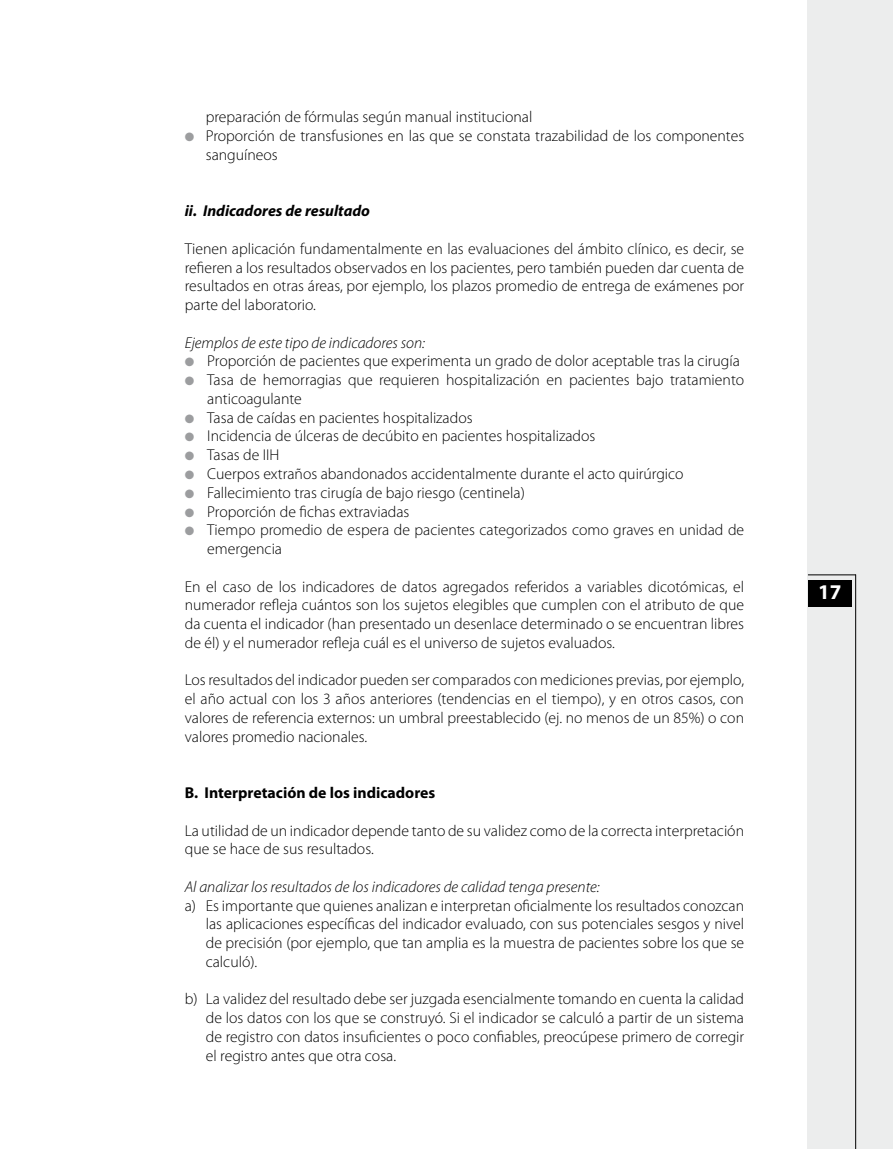
<style>
.page{position:relative;width:893px;height:1149px;background:#fff}
.page>*{position:absolute;margin:0;border:0;box-sizing:border-box;transform-origin:0 0}
.t1{font:700 21px "Myriad Pro";color:#fff}
.t2{font:300 15.75px/18.8px "Myriad Pro";color:#000;text-align:justify}
.t3{font:italic 300 15.75px "Myriad Pro";color:#000}
.t4{font:700 15.75px "Myriad Pro";color:#000}
.t5{font:italic 700 15.75px "Myriad Pro";color:#000}
.s1{color:#9c9d9f}
</style>
<div class="page">
<div style="left:808px;top:0;width:85px;height:1148px;background:#eceded"></div>
<div style="left:808px;top:579px;width:43px;height:27px;background:#000"></div>
<hr style="left:808px;top:574px;width:48px;height:1px;background:#000">
<hr style="left:855px;top:574px;width:1px;height:574px;background:#000">
<p class="t2" style="left:206px;top:108px;width:328px">preparación de fórmulas según manual institucional</p>
<p class="t2" style="left:206px;top:126px;width:540px;text-indent:-21px"><span class="s1">●</span> Proporción de transfusiones en las que se constata trazabilidad de los componentes sanguíneos</p>
<p class="t5" style="left:185px;top:201px;width:187px">ii. Indicadores de resultado</p>
<p class="t2" style="left:185px;top:239px;width:561px">Tienen aplicación fundamentalmente en las evaluaciones del ámbito clínico, es decir, se refieren a los resultados observados en los pacientes, pero también pueden dar cuenta de resultados en otras áreas, por ejemplo, los plazos promedio de entrega de exámenes por parte del laboratorio.</p>
<p class="t3" style="left:185px;top:333px;width:242px">Ejemplos de este tipo de indicadores son:</p>
<p class="t2" style="left:185px;top:351px;width:556px"><span class="s1">●</span> Proporción de pacientes que experimenta un grado de dolor aceptable tras la cirugía</p>
<p class="t2" style="left:207px;top:370px;width:538px;text-indent:-23px"><span class="s1">●</span> Tasa de hemorragias que requieren hospitalización en pacientes bajo tratamiento anticoagulante</p>
<p class="t2" style="left:185px;top:408px;width:289px"><span class="s1">●</span> Tasa de caídas en pacientes hospitalizados</p>
<p class="t2" style="left:185px;top:426px;width:412px"><span class="s1">●</span> Incidencia de úlceras de decúbito en pacientes hospitalizados</p>
<p class="t2" style="left:185px;top:445px;width:96px"><span class="s1">●</span> Tasas de IIH</p>
<p class="t2" style="left:185px;top:464px;width:500px"><span class="s1">●</span> Cuerpos extraños abandonados accidentalmente durante el acto quirúrgico</p>
<p class="t2" style="left:185px;top:483px;width:342px"><span class="s1">●</span> Fallecimiento tras cirugía de bajo riesgo (centinela)</p>
<p class="t2" style="left:185px;top:501px;width:226px"><span class="s1">●</span> Proporción de fichas extraviadas</p>
<p class="t2" style="left:207px;top:520px;width:538px;text-indent:-23px"><span class="s1">●</span> Tiempo promedio de espera de pacientes categorizados como graves en unidad de emergencia</p>
<p class="t2" style="left:185px;top:576px;width:561px">En el caso de los indicadores de datos agregados referidos a variables dicotómicas, el numerador refleja cuántos son los sujetos elegibles que cumplen con el atributo de que da cuenta el indicador (han presentado un desenlace determinado o se encuentran libres de él) y el numerador refleja cuál es el universo de sujetos evaluados.</p>
<p class="t2" style="left:185px;top:670px;width:561px">Los resultados del indicador pueden ser comparados con mediciones previas, por ejemplo, el año actual con los 3 años anteriores (tendencias en el tiempo), y en otros casos, con valores de referencia externos: un umbral preestablecido (ej. no menos de un 85%) o con valores promedio nacionales.</p>
<p class="t4" style="left:185px;top:782px;width:252px">B. Interpretación de los indicadores</p>
<p class="t2" style="left:185px;top:820px;width:561px">La utilidad de un indicador depende tanto de su validez como de la correcta interpretación que se hace de sus resultados.</p>
<p class="t3" style="left:185px;top:876px;width:416px">Al analizar los resultados de los indicadores de calidad tenga presente:</p>
<p class="t2" style="left:206px;top:895px;width:540px;text-indent:-21px">a) Es importante que quienes analizan e interpretan oficialmente los resultados conozcan las aplicaciones específicas del indicador evaluado, con sus potenciales sesgos y nivel de precisión (por ejemplo, que tan amplia es la muestra de pacientes sobre los que se calculó).</p>
<p class="t2" style="left:206px;top:989px;width:540px;text-indent:-21px">b) La validez del resultado debe ser juzgada esencialmente tomando en cuenta la calidad de los datos con los que se construyó. Si el indicador se calculó a partir de un sistema de registro con datos insuficientes o poco confiables, preocúpese primero de corregir el registro antes que otra cosa.</p>
<h1 class="t1" style="left:818px;top:578px;width:25px">17</h1>
</div>
